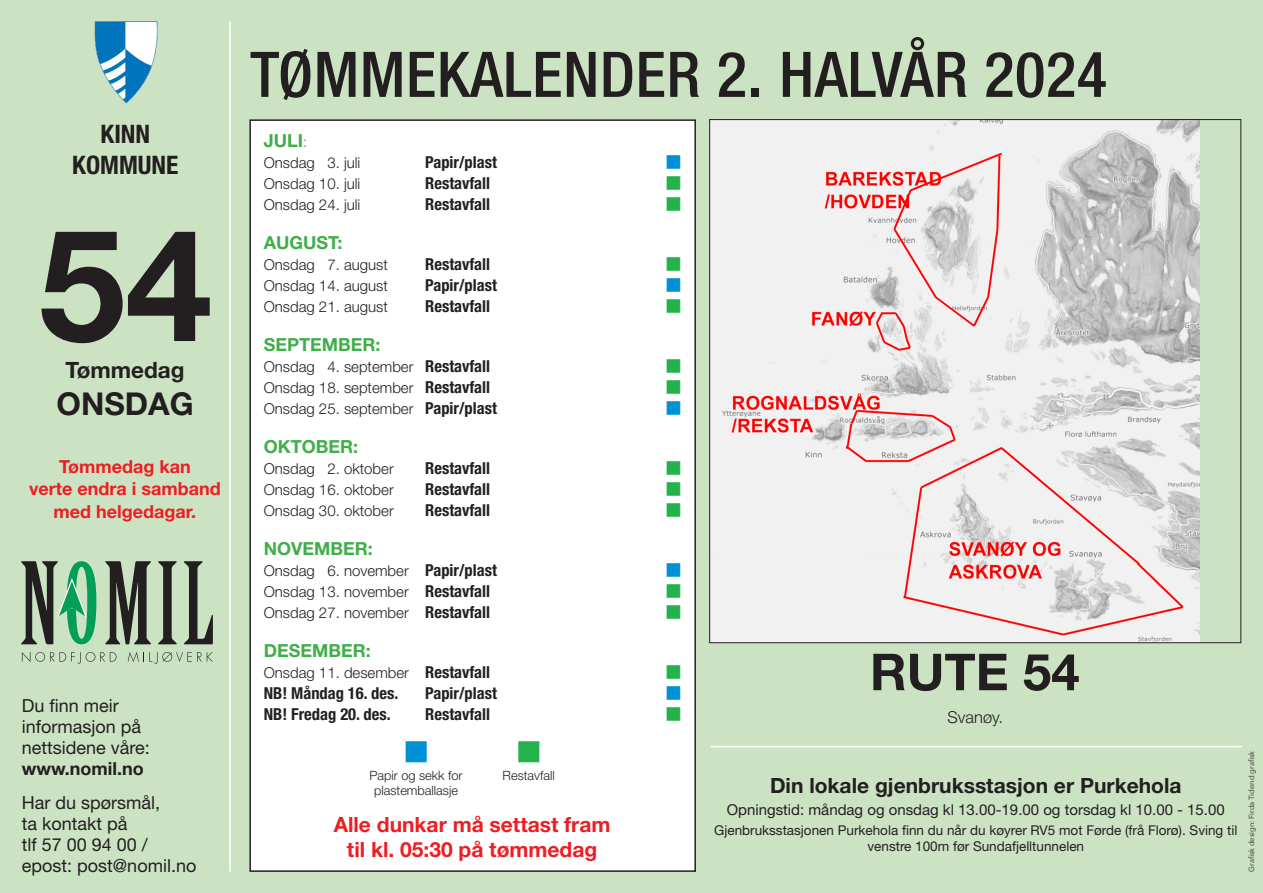
<style>
.page{position:relative;width:1263px;height:893px;background:#cce3c3}
.page>*{position:absolute;margin:0;border:0;box-sizing:border-box;transform-origin:0 0}
.t1{font:700 156px "Helvetica Neue LT Std";color:#231f20}
.t2{font:500 condensed 63px "Helvetica Neue LT Std";letter-spacing:.01em;color:#231f20}
.t3{font:700 51px "Helvetica Neue LT Std";color:#231f20}
.t4{font:700 31.5px "Helvetica Neue LT Std";color:#231f20}
.t5{font:700 condensed 25.5px/30.6px "Helvetica Neue LT Std";color:#231f20;text-align:center}
.t6{font:700 22.5px "Helvetica Neue LT Std";color:#231f20}
.t7{font:700 21px/25.5px "Helvetica Neue LT Std";color:#ee1d23;text-align:center}
.t8{font:700 21px "Helvetica Neue LT Std";color:#231f20}
.t9{font:18px/21px "Helvetica Neue LT Std";color:#231f20}
.Normal_tekst{font:700 18px "Helvetica Neue LT Std";color:#40ae49}
.t10{font:700 18px/22.5px "Helvetica Neue LT Std";color:#ee1d23;text-align:center}
.Månad_grøn{font:700 18px "Helvetica Neue LT Std";color:#40ae49}
.Normal_tekst-2{font:700 condensed 16.5px "Helvetica Neue LT Std";color:#231f20}
.t11{font:300 16.5px "Helvetica Neue LT Std";color:#231f20}
.Normal_tekst-3{font:300 15px "Helvetica Neue LT Std";color:#231f20}
.t12{font:15px "Helvetica Neue LT Std";color:#231f20}
.t13{font:13.5px/16.2px "Helvetica Neue LT Std";color:#231f20;text-align:center}
.t14{font:300 12.75px "Helvetica Neue LT Std";color:#231f20}
.t15{font:7.5px "Avenir Next";color:#231f20}
.s1{font-weight:700}
.s2{font-weight:300;font-size:15px}
.s3{font-weight:700;font-stretch:condensed;font-size:16.5px}
</style>
<div class="page">
<img style="left:91px;top:21px;width:68px;height:85px">
<div style="left:250px;top:120px;width:445px;height:751px;background:#fff"></div>
<div style="left:249px;top:119px;width:447px;height:753px;border:2px solid #231f20"></div>
<svg style="left:22px;top:652px;width:95px;height:12px"></svg>
<svg style="left:128px;top:652px;width:85px;height:12px"></svg>
<svg style="left:105px;top:561px;width:46px;height:83px;background:#6b7265"></svg>
<svg style="left:158px;top:561px;width:19px;height:83px;background:#798272"></svg>
<svg style="left:184px;top:561px;width:29px;height:83px;background:#899582"></svg>
<svg style="left:21px;top:561px;width:75px;height:83px;background:#6e9e7e"></svg>
<img style="left:711px;top:121px;width:488px;height:520px">
<hr style="left:229px;top:21px;width:2px;height:851px;background:#fff">
<hr style="left:710px;top:746px;width:532px;height:1px;background:#fff">
<p class="t5" style="left:72px;top:118px;width:108px">KINN<br>KOMMUNE</p>
<p class="t1" style="left:39px;top:189px;width:175px">54</p>
<p class="t6" style="left:66px;top:356px;width:121px">Tømmedag</p>
<p class="t4" style="left:56px;top:385px;width:139px">ONSDAG</p>
<p class="t10" style="left:29px;top:455px;width:193px">Tømmedag kan<br>verte endra i samband med helgedagar.</p>
<p class="t9" style="left:22px;top:695px;width:130px">Du finn meir informasjon på nettsidene våre: <span class="s1">www.nomil.no</span></p>
<p class="t9" style="left:22px;top:792px;width:140px">Har du spørsmål, ta kontakt på</p>
<p class="t9" style="left:22px;top:834px;width:176px">tlf 57 00 94 00 / epost: post@nomil.no</p>
<p class="t2" style="left:250px;top:37px;width:858px">TØMMEKALENDER 2. HALVÅR 2024</p>
<p class="Månad_grøn" style="left:264px;top:129px;width:45px">JULI<span class="s2">:</span></p>
<p class="Normal_tekst-3" style="left:264px;top:153px;width:98px">Onsdag 3. juli</p>
<p class="Normal_tekst-2" style="left:425px;top:152px;width:73px">Papir/plast</p>
<p class="Normal_tekst-3" style="left:264px;top:174px;width:98px">Onsdag 10. juli</p>
<p class="Normal_tekst-2" style="left:425px;top:173px;width:66px">Restavfall</p>
<p class="Normal_tekst-3" style="left:264px;top:195px;width:98px">Onsdag 24. juli</p>
<p class="Normal_tekst-2" style="left:425px;top:194px;width:66px">Restavfall</p>
<p class="Normal_tekst" style="left:264px;top:231px;width:80px">AUGUST:</p>
<p class="Normal_tekst-3" style="left:264px;top:255px;width:126px">Onsdag 7. august</p>
<p class="Normal_tekst-2" style="left:425px;top:254px;width:66px">Restavfall</p>
<p class="Normal_tekst-3" style="left:264px;top:276px;width:126px">Onsdag 14. august</p>
<p class="Normal_tekst-2" style="left:425px;top:275px;width:73px">Papir/plast</p>
<p class="Normal_tekst-3" style="left:264px;top:297px;width:126px">Onsdag 21. august</p>
<p class="Normal_tekst-2" style="left:425px;top:296px;width:66px">Restavfall</p>
<p class="Normal_tekst" style="left:264px;top:333px;width:118px">SEPTEMBER:</p>
<p class="Normal_tekst-3" style="left:264px;top:357px;width:228px">Onsdag 4. september <span class="s3">Restavfall</span></p>
<p class="Normal_tekst-3" style="left:264px;top:378px;width:228px">Onsdag 18. september <span class="s3">Restavfall</span></p>
<p class="Normal_tekst-3" style="left:264px;top:399px;width:235px">Onsdag 25. september <span class="s3">Papir/plast</span></p>
<p class="Normal_tekst" style="left:264px;top:435px;width:96px">OKTOBER:</p>
<p class="Normal_tekst-3" style="left:264px;top:459px;width:132px">Onsdag 2. oktober</p>
<p class="Normal_tekst-2" style="left:425px;top:458px;width:66px">Restavfall</p>
<p class="Normal_tekst-3" style="left:264px;top:480px;width:132px">Onsdag 16. oktober</p>
<p class="Normal_tekst-2" style="left:425px;top:479px;width:66px">Restavfall</p>
<p class="Normal_tekst-3" style="left:264px;top:501px;width:132px">Onsdag 30. oktober</p>
<p class="Normal_tekst-2" style="left:425px;top:500px;width:66px">Restavfall</p>
<p class="Normal_tekst" style="left:264px;top:537px;width:111px">NOVEMBER:</p>
<p class="Normal_tekst-3" style="left:264px;top:561px;width:235px">Onsdag 6. november <span class="s3">Papir/plast</span></p>
<p class="Normal_tekst-3" style="left:264px;top:582px;width:228px">Onsdag 13. november <span class="s3">Restavfall</span></p>
<p class="Normal_tekst-3" style="left:264px;top:603px;width:228px">Onsdag 27. november <span class="s3">Restavfall</span></p>
<p class="Normal_tekst" style="left:264px;top:639px;width:109px">DESEMBER:</p>
<p class="Normal_tekst-3" style="left:264px;top:663px;width:228px">Onsdag 11. desember <span class="s3">Restavfall</span></p>
<p class="Normal_tekst-2" style="left:264px;top:683px;width:136px">NB! Måndag 16. des.</p>
<p class="Normal_tekst-2" style="left:425px;top:683px;width:73px">Papir/plast</p>
<p class="Normal_tekst-2" style="left:264px;top:704px;width:128px">NB! Fredag 20. des.</p>
<p class="Normal_tekst-2" style="left:425px;top:704px;width:66px">Restavfall</p>
<p class="t3" style="left:870px;top:640px;width:211px">RUTE 54</p>
<p class="t11" style="left:947px;top:707px;width:57px">Svanøy.</p>
<p class="t14" style="left:369px;top:767px;width:95px">Papir og sekk for</p>
<p class="t14" style="left:502px;top:767px;width:54px">Restavfall</p>
<p class="t14" style="left:374px;top:783px;width:85px">plastemballasje</p>
<p class="t7" style="left:334px;top:811px;width:278px">Alle dunkar må settast fram til kl. 05:30 på tømmedag</p>
<p class="t8" style="left:770px;top:772px;width:413px">Din lokale gjenbruksstasjon er Purkehola</p>
<p class="t12" style="left:727px;top:800px;width:500px">Opningstid: måndag og onsdag kl 13.00-19.00 og torsdag kl 10.00 - 15.00</p>
<p class="t13" style="left:714px;top:822px;width:525px">Gjenbruksstasjonen Purkehola finn du når du køyrer RV5 mot Førde (frå Florø). Sving til venstre 100m før Sundafjelltunnelen</p>
<p class="t15" style="left:1245px;top:872px;width:122px;rotate:-90deg">Grafisk design: Firda Tidend grafisk</p>
</div>
